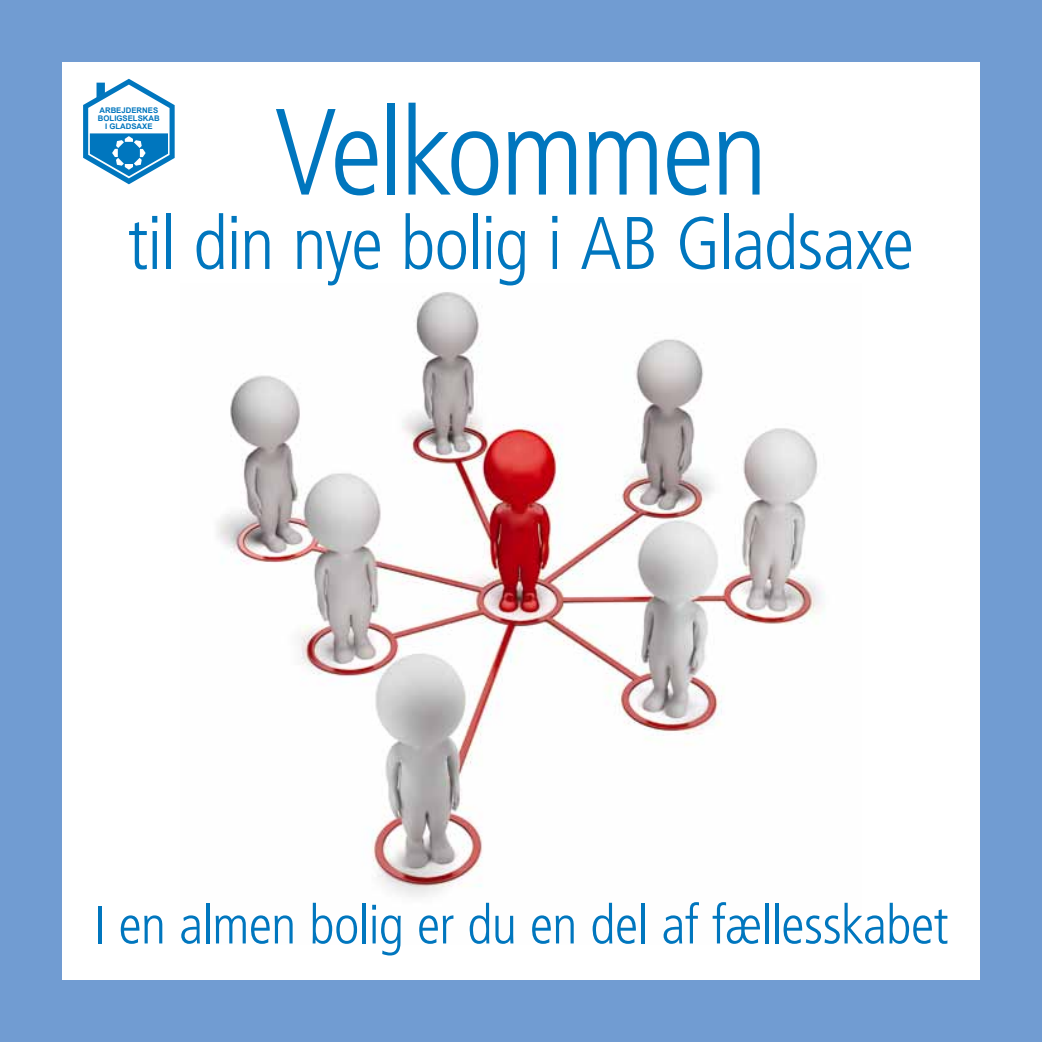
<style>
.page{position:relative;width:1042px;height:1042px;background:#719cd2}
.page>*{position:absolute;margin:0;border:0;box-sizing:border-box;transform-origin:0 0}
.t1{font:300 condensed 122.5px "Frutiger";letter-spacing:-.03em;color:#0076be}
.t2{font:300 condensed 74.38px "Frutiger";letter-spacing:-.02em;color:#0076be}
.t3{font:300 condensed 54.25px "Frutiger";letter-spacing:-.015em;color:#0076be}
.t4{font:700 7.7px/8px "Arial";color:#0076be;text-align:center}
</style>
<div class="page">
<div style="left:62px;top:62px;width:918px;height:918px;background:#fff"></div>
<img style="left:217px;top:292px;width:608px;height:605px">
<svg style="left:83px;top:79px;width:92px;height:105px"></svg>
<p class="t4" style="left:98px;top:107px;width:63px">ARBEJDERNES<br>BOLIGSELSKAB<br>I GLADSAXE</p>
<h1 class="t1" style="left:274px;top:83px;width:495px">Velkommen</h1>
<h2 class="t2" style="left:128px;top:201px;width:788px">til din nye bolig i AB Gladsaxe</h2>
<p class="t3" style="left:93px;top:894px;width:856px">I en almen bolig er du en del af fællesskabet</p>
</div>
